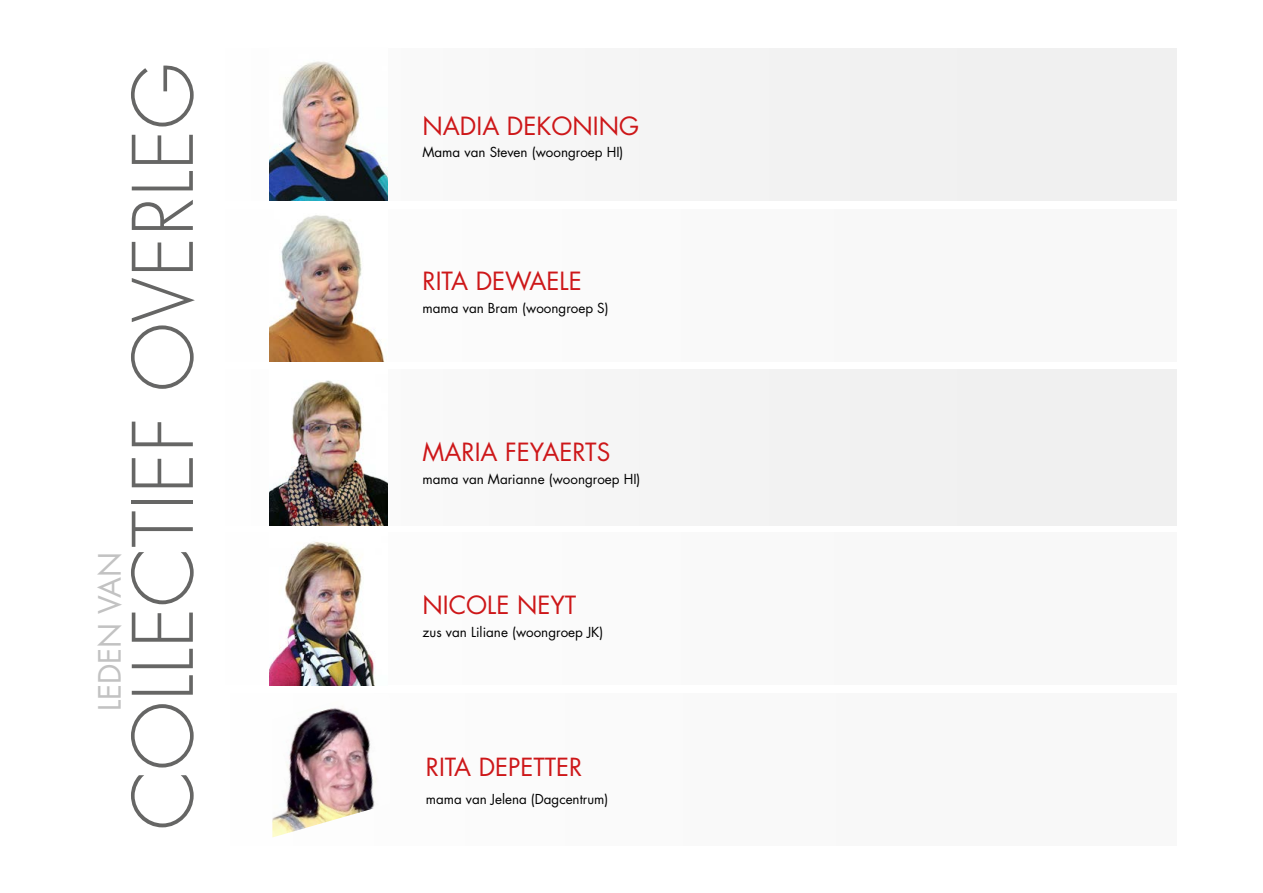
<style>
.page{position:relative;width:1263px;height:893px;background:#fff}
.page>*{position:absolute;margin:0;border:0;box-sizing:border-box;transform-origin:0 0}
.t1{font:300 81px "Futura Std";color:#666665}
.t2{font:30px "Futura Std";color:#c2c2c2}
.t3{font:24.45px "Futura Std";color:#cd1719}
.t4{font:24.45px "Futura Std";color:#cd1719}
.t5{font:24.3px "Futura Std";color:#cd1719}
.t6{font:13.5px "Futura Std";color:#000}
.t7{font:13.35px "Futura Std";color:#000}
</style>
<div class="page">
<div style="left:226px;top:369px;width:951px;height:156px;background:#f0f0f0"></div>
<img style="left:269px;top:369px;width:119px;height:156px">
<div style="left:226px;top:209px;width:951px;height:153px;background:#f8f8f8"></div>
<img style="left:269px;top:215px;width:116px;height:147px">
<div style="left:226px;top:48px;width:951px;height:153px;background:#f0f0f0"></div>
<img style="left:269px;top:48px;width:119px;height:153px">
<div style="left:226px;top:532px;width:951px;height:153px;background:#f8f8f8"></div>
<img style="left:269px;top:542px;width:106px;height:143px">
<div style="left:230px;top:694px;width:947px;height:152px;background:#f8f8f8"></div>
<img style="left:272px;top:708px;width:102px;height:129px">
<h2 class="t2" style="left:91px;top:711px;width:161px;rotate:-90deg">LEDEN VAN</h2>
<h1 class="t1" style="left:114px;top:830px;width:769px;rotate:-90deg">COLLECTIEF OVERLEG</h1>
<h3 class="t4" style="left:422px;top:110px;width:218px">NADIA DEKONING</h3>
<p class="t6" style="left:422px;top:143px;width:202px">Mama van Steven (woongroep HI)</p>
<h3 class="t3" style="left:422px;top:265px;width:161px">RITA DEWAELE</h3>
<p class="t6" style="left:422px;top:300px;width:188px">mama van Bram (woongroep S)</p>
<h3 class="t3" style="left:422px;top:436px;width:189px">MARIA FEYAERTS</h3>
<p class="t6" style="left:422px;top:470px;width:219px">mama van Marianne (woongroep HI)</p>
<h3 class="t3" style="left:422px;top:589px;width:155px">NICOLE NEYT</h3>
<p class="t6" style="left:422px;top:624px;width:182px">zus van Liliane (woongroep JK)</p>
<h3 class="t5" style="left:426px;top:752px;width:158px">RITA DEPETTER</h3>
<p class="t7" style="left:426px;top:790px;width:184px">mama van Jelena (Dagcentrum)</p>
</div>
